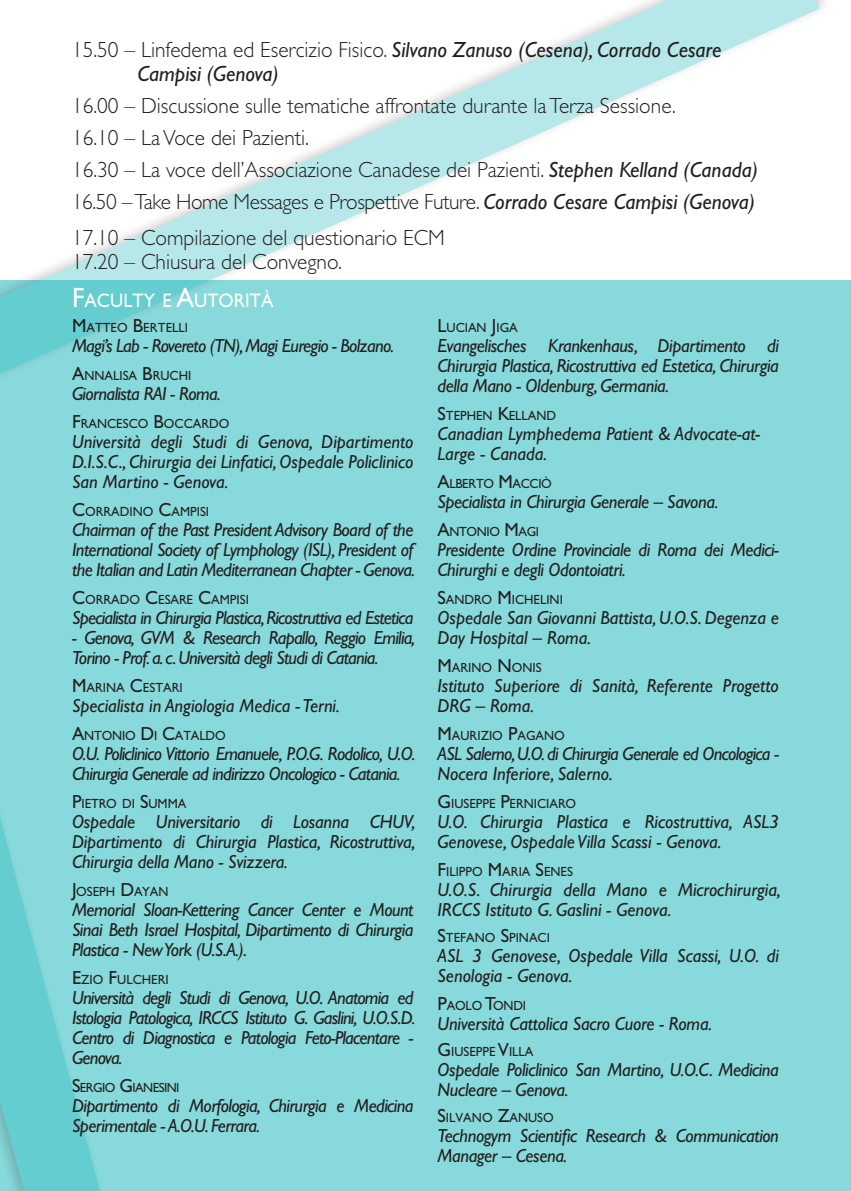
<style>
.page{position:relative;width:851px;height:1191px;background:#fff}
.page>*{position:absolute;margin:0;border:0;box-sizing:border-box;transform-origin:0 0}
.t1{font:300 22px/32px "Gill Sans Std";color:#231f20}
.t2{font:italic 22px/24px "Gill Sans Std";color:#231f20}
.t3{font:19.6px "Gill Sans Std";color:#fff;scale:.95 1}
.t4{font:italic 19px/20px "Gill Sans Std";letter-spacing:-.02em;color:#231f20;text-align:justify}
.t5{font:italic 19px/20px "Gill Sans Std";color:#231f20}
.t6{font:italic 19px/20px "Gill Sans Std";letter-spacing:-.04em;color:#231f20}
.t7{font:13.4px "Gill Sans Std";color:#231f20}
.t8{font:13.4px "Gill Sans Std";letter-spacing:-.03em;color:#231f20}
.t9{font:13.4px "Gill Sans Std";letter-spacing:-.045em;color:#231f20}
.s1{font-weight:300;font-style:normal}
.s2{font-weight:400;font-style:italic}
.s3{font-size:28px}
.s4{font-size:19px}
</style>
<div class="page">
<div style="left:0;top:280px;width:850px;height:911px;background:#87d9db"></div>
<svg style="left:0;top:819px;width:100px;height:372px"></svg>
<div style="left:0;top:0;width:831px;height:440px;background:#231f20;opacity:.75"></div>
<svg style="left:0;top:0;width:819px;height:435px"></svg>
<p class="t2" style="left:137px;top:37px;width:585px;text-indent:-65px"><span class="s1">15.50 – Linfedema ed Esercizio Fisico.</span> Silvano Zanuso (Cesena), Corrado Cesare<br>Campisi (Genova)</p>
<p class="t1" style="left:72px;top:89px;width:687px">16.00 – Discussione sulle tematiche affrontate durante la Terza Sessione.<br>16.10 – La Voce dei Pazienti.<br>16.30 – La voce dell’Associazione Canadese dei Pazienti. <span class="s2">Stephen Kelland (Canada)<br></span>16.50 – Take Home Messages e Prospettive Future. <span class="s2">Corrado Cesare Campisi (Genova)</span></p>
<p class="t1" style="left:72px;top:225px;width:374px;line-height:24px">17.10 – Compilazione del questionario ECM<br>17.20 – Chiusura del Convegno.</p>
<p class="t3" style="left:72px;top:289px;width:213px"><span class="s3">F</span>ACULTY E <span class="s3">A</span>UTORITÀ</p>
<p class="t7" style="left:72px;top:319px;width:117px"><span class="s4">M</span>ATTEO <span class="s4">B</span>ERTELLI</p>
<p class="t6" style="left:72px;top:335px;width:323px">Magi’s Lab - Rovereto (TN), Magi Euregio - Bolzano.</p>
<p class="t7" style="left:72px;top:367px;width:121px"><span class="s4">A</span>NNALISA <span class="s4">B</span>RUCHI</p>
<p class="t4" style="left:72px;top:383px;width:150px">Giornalista RAI - Roma.</p>
<p class="t7" style="left:72px;top:415px;width:159px"><span class="s4">F</span>RANCESCO <span class="s4">B</span>OCCARDO</p>
<p class="t4" style="left:72px;top:431px;width:343px">Università degli Studi di Genova, Dipartimento D.I.S.C., Chirurgia dei Linfatici, Ospedale Policlinico San Martino - Genova.</p>
<p class="t7" style="left:72px;top:503px;width:139px"><span class="s4">C</span>ORRADINO <span class="s4">C</span>AMPISI</p>
<p class="t4" style="left:72px;top:519px;width:345px">Chairman of the Past President Advisory Board of the International Society of Lymphology (ISL), President of the Italian and Latin Mediterranean Chapter - Genova.</p>
<p class="t7" style="left:72px;top:591px;width:178px"><span class="s4">C</span>ORRADO <span class="s4">C</span>ESARE <span class="s4">C</span>AMPISI</p>
<p class="t6" style="left:72px;top:607px;width:343px">Specialista in Chirurgia Plastica, Ricostruttiva ed Estetica</p>
<p class="t6" style="left:72px;top:627px;width:345px">- Genova, GVM &amp; Research Rapallo, Reggio Emilia,<br>Torino - Prof. a. c. Università degli Studi di Catania.</p>
<p class="t7" style="left:72px;top:679px;width:112px"><span class="s4">M</span>ARINA <span class="s4">C</span>ESTARI</p>
<p class="t5" style="left:72px;top:695px;width:269px">Specialista in Angiologia Medica - Terni.</p>
<p class="t7" style="left:72px;top:727px;width:155px"><span class="s4">A</span>NTONIO <span class="s4">D</span> I <span class="s4">C</span>ATALDO</p>
<p class="t6" style="left:72px;top:743px;width:345px">O.U. Policlinico Vittorio Emanuele, P.O.G. Rodolico, U.O.<br>Chirurgia Generale ad indirizzo Oncologico - Catania.</p>
<p class="t7" style="left:72px;top:795px;width:116px"><span class="s4">P</span>IETRO DI <span class="s4">S</span>UMMA</p>
<p class="t4" style="left:72px;top:811px;width:345px">Ospedale Universitario di Losanna CHUV, Dipartimento di Chirurgia Plastica, Ricostruttiva, Chirurgia della Mano - Svizzera.</p>
<p class="t7" style="left:72px;top:883px;width:98px"><span class="s4">J</span>OSEPH <span class="s4">D</span>AYAN</p>
<p class="t4" style="left:72px;top:899px;width:343px">Memorial Sloan-Kettering Cancer Center e Mount Sinai Beth Israel Hospital, Dipartimento di Chirurgia Plastica - New York (U.S.A.).</p>
<p class="t7" style="left:72px;top:971px;width:98px"><span class="s4">E</span>ZIO <span class="s4">F</span>ULCHERI</p>
<p class="t4" style="left:72px;top:987px;width:345px">Università degli Studi di Genova, U.O. Anatomia ed Istologia Patologica, IRCCS Istituto G. Gaslini, U.O.S.D.<br>Centro di Diagnostica e Patologia Feto-Placentare - Genova.</p>
<p class="t9" style="left:72px;top:1079px;width:109px"><span class="s4">S</span>ERGIO <span class="s4">G</span>IANESINI</p>
<p class="t4" style="left:72px;top:1095px;width:343px">Dipartimento di Morfologia, Chirurgia e Medicina<br>Sperimentale - A.O.U. Ferrara.</p>
<p class="t7" style="left:437px;top:319px;width:82px"><span class="s4">L</span>UCIAN <span class="s4">J</span>IGA</p>
<p class="t4" style="left:437px;top:335px;width:343px">Evangelisches Krankenhaus, Dipartimento di Chirurgia Plastica, Ricostruttiva ed Estetica, Chirurgia della Mano - Oldenburg, Germania.</p>
<p class="t7" style="left:437px;top:407px;width:120px"><span class="s4">S</span>TEPHEN <span class="s4">K</span>ELLAND</p>
<p class="t5" style="left:437px;top:423px;width:324px">Canadian Lymphedema Patient &amp; Advocate-at-<br>Large - Canada.</p>
<p class="t8" style="left:437px;top:475px;width:116px"><span class="s4">A</span>LBERTO <span class="s4">M</span>ACCIÒ</p>
<p class="t4" style="left:437px;top:491px;width:282px">Specialista in Chirurgia Generale – Savona.</p>
<p class="t8" style="left:437px;top:523px;width:103px"><span class="s4">A</span>NTONIO <span class="s4">M</span>AGI</p>
<p class="t4" style="left:437px;top:539px;width:343px">Presidente Ordine Provinciale di Roma dei Medici-<br>Chirurghi e degli Odontoiatri.</p>
<p class="t7" style="left:437px;top:591px;width:127px"><span class="s4">S</span>ANDRO <span class="s4">M</span> ICHELINI</p>
<p class="t5" style="left:437px;top:607px;width:343px">Ospedale San Giovanni Battista, U.O.S. Degenza e<br>Day Hospital – Roma.</p>
<p class="t7" style="left:437px;top:659px;width:105px"><span class="s4">M</span>ARINO <span class="s4">N</span> ONIS</p>
<p class="t5" style="left:437px;top:675px;width:343px">Istituto Superiore di Sanità, Referente Progetto<br>DRG – Roma.</p>
<p class="t7" style="left:437px;top:727px;width:129px"><span class="s4">M</span>AURIZIO <span class="s4">P</span>AGANO</p>
<p class="t6" style="left:437px;top:743px;width:343px">ASL Salerno, U.O. di Chirurgia Generale ed Oncologica -<br>Nocera Inferiore, Salerno.</p>
<p class="t7" style="left:437px;top:795px;width:140px"><span class="s4">G</span>IUSEPPE <span class="s4">P</span>ERNICIARO</p>
<p class="t5" style="left:437px;top:811px;width:343px">U.O. Chirurgia Plastica e Ricostruttiva, ASL3<br>Genovese, Ospedale Villa Scassi - Genova.</p>
<p class="t7" style="left:437px;top:863px;width:136px"><span class="s4">F</span>ILIPPO <span class="s4">M</span>ARIA <span class="s4">S</span>ENES</p>
<p class="t5" style="left:437px;top:879px;width:345px">U.O.S. Chirurgia della Mano e Microchirurgia,<br>IRCCS Istituto G. Gaslini - Genova.</p>
<p class="t7" style="left:437px;top:929px;width:114px"><span class="s4">S</span>TEFANO <span class="s4">S</span>PINACI</p>
<p class="t5" style="left:437px;top:945px;width:343px">ASL 3 Genovese, Ospedale Villa Scassi, U.O. di<br>Senologia - Genova.</p>
<p class="t7" style="left:437px;top:997px;width:90px"><span class="s4">P</span>AOLO <span class="s4">T</span>ONDI</p>
<p class="t4" style="left:437px;top:1013px;width:276px">Università Cattolica Sacro Cuore - Roma.</p>
<p class="t7" style="left:437px;top:1043px;width:97px"><span class="s4">G</span>IUSEPPE <span class="s4">V</span>ILLA</p>
<p class="t4" style="left:437px;top:1059px;width:343px">Ospedale Policlinico San Martino, U.O.C. Medicina<br>Nucleare – Genova.</p>
<p class="t7" style="left:437px;top:1109px;width:118px"><span class="s4">S</span>ILVANO <span class="s4">Z</span>ANUSO</p>
<p class="t4" style="left:437px;top:1125px;width:343px">Technogym Scientific Research &amp; Communication<br>Manager – Cesena.</p>
</div>
